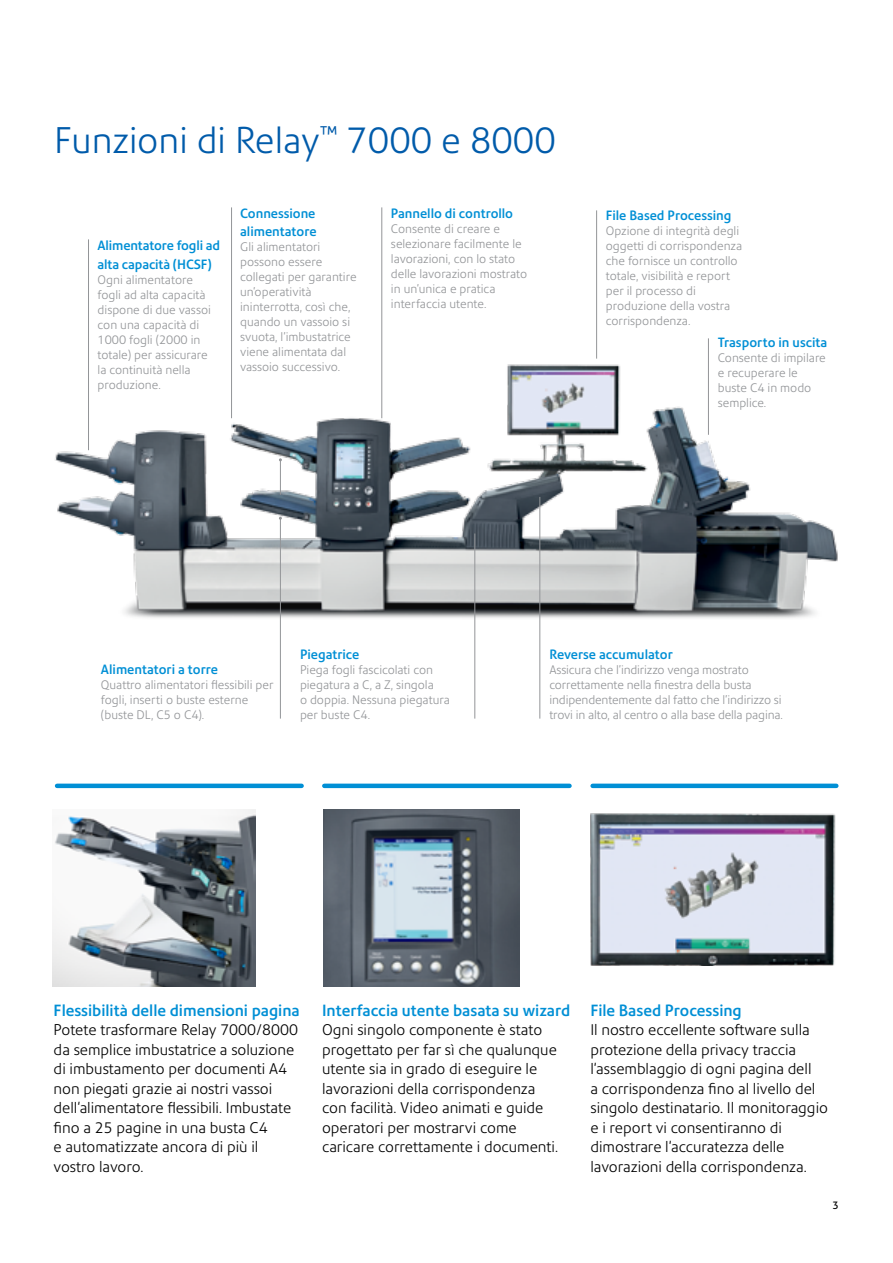
<style>
.page{position:relative;width:893px;height:1263px;background:#fff}
.page>*{position:absolute;margin:0;border:0;box-sizing:border-box;transform-origin:0 0}
.t1{font:300 36px "Precision Sans";color:#005baa}
.t2{font:500 15.75px "Precision Sans";color:#008fd5}
.t3{font:300 15px/19.5px "Precision Sans";color:#000}
.t4{font:500 13.05px/18.5px "Precision Sans";color:#008fd5}
.t5{font:300 12px/15px "Precision Sans";color:#939598}
.t6{font:10.5px "Precision Sans";color:#000}
</style>
<div class="page">
<img style="left:323px;top:809px;width:196px;height:177px">
<img style="left:53px;top:809px;width:203px;height:177px">
<img style="left:590px;top:813px;width:246px;height:152px">
<img style="left:55px;top:307px;width:783px;height:345px">
<hr style="left:57px;top:784px;width:245px;height:4px;background:#008fd5">
<hr style="left:324px;top:784px;width:245px;height:4px;background:#008fd5">
<hr style="left:593px;top:784px;width:243px;height:4px;background:#008fd5">
<hr style="left:231px;top:207px;width:1px;height:211px;background:#939598">
<hr style="left:381px;top:207px;width:1px;height:211px;background:#939598">
<hr style="left:708px;top:338px;width:1px;height:97px;background:#939598">
<hr style="left:280px;top:518px;width:1px;height:201px;background:#939598">
<hr style="left:474px;top:533px;width:1px;height:186px;background:#939598">
<hr style="left:539px;top:497px;width:1px;height:222px;background:#939598">
<hr style="left:280px;top:460px;width:1px;height:35px;background:#939598">
<hr style="left:596px;top:210px;width:1px;height:149px;background:#939598">
<hr style="left:88px;top:239px;width:1px;height:211px;background:#939598">
<h1 class="t1" style="left:54px;top:118px;width:503px">Funzioni di Relay<sup>™</sup> 7000 e 8000</h1>
<p class="t4" style="left:98px;top:236px;width:124px">Alimentatore fogli ad alta capacità (HCSF)</p>
<p class="t5" style="left:98px;top:272px;width:115px">Ogni alimentatore fogli ad alta capacità dispone di due vassoi con una capacità di<br>1000 fogli (2000 in totale) per assicurare la continuità nella produzione.</p>
<p class="t4" style="left:240px;top:204px;width:78px">Connessione alimentatore</p>
<p class="t5" style="left:240px;top:240px;width:118px">Gli alimentatori possono essere collegati per garantire un'operatività ininterrotta, così che, quando un vassoio si svuota, l'imbustatrice viene alimentata dal vassoio successivo.</p>
<p class="t4" style="left:391px;top:204px;width:123px">Pannello di controllo</p>
<p class="t5" style="left:391px;top:221px;width:138px">Consente di creare e selezionare facilmente le lavorazioni, con lo stato delle lavorazioni mostrato in un'unica e pratica interfaccia utente.</p>
<p class="t4" style="left:606px;top:207px;width:127px">File Based Processing</p>
<p class="t5" style="left:606px;top:224px;width:138px">Opzione di integrità degli oggetti di corrispondenza che fornisce un controllo totale, visibilità e report per il processo di produzione della vostra corrispondenza.</p>
<p class="t4" style="left:718px;top:333px;width:111px">Trasporto in uscita</p>
<p class="t5" style="left:718px;top:350px;width:110px">Consente di impilare e recuperare le buste C4 in modo semplice.</p>
<p class="t4" style="left:101px;top:660px;width:119px">Alimentatori a torre</p>
<p class="t5" style="left:101px;top:677px;width:174px">Quattro alimentatori flessibili per fogli, inserti o buste esterne (buste DL, C5 o C4).</p>
<p class="t4" style="left:300px;top:645px;width:61px">Piegatrice</p>
<p class="t5" style="left:300px;top:662px;width:151px">Piega fogli fascicolati con piegatura a C, a Z, singola<br>o doppia. Nessuna piegatura per buste C4.</p>
<p class="t4" style="left:549px;top:645px;width:125px">Reverse accumulator</p>
<p class="t5" style="left:549px;top:662px;width:235px">Assicura che l'indirizzo venga mostrato correttamente nella finestra della busta indipendentemente dal fatto che l'indirizzo si trovi in alto, al centro o alla base della pagina.</p>
<h2 class="t2" style="left:54px;top:1000px;width:248px">Flessibilità delle dimensioni pagina</h2>
<p class="t3" style="left:54px;top:1020px;width:246px">Potete trasformare Relay 7000/8000 da semplice imbustatrice a soluzione di imbustamento per documenti A4 non piegati grazie ai nostri vassoi dell'alimentatore flessibili. Imbustate fino a 25 pagine in una busta C4<br>e automatizzate ancora di più il vostro lavoro.</p>
<h2 class="t2" style="left:322px;top:1000px;width:250px">Interfaccia utente basata su wizard</h2>
<p class="t3" style="left:322px;top:1020px;width:237px">Ogni singolo componente è stato progettato per far sì che qualunque utente sia in grado di eseguire le lavorazioni della corrispondenza con facilità. Video animati e guide operatori per mostrarvi come caricare correttamente i documenti.</p>
<h2 class="t2" style="left:590px;top:1000px;width:153px">File Based Processing</h2>
<p class="t3" style="left:590px;top:1020px;width:239px">Il nostro eccellente software sulla protezione della privacy traccia l'assemblaggio di ogni pagina dell<br>a corrispondenza fino al livello del singolo destinatario. Il monitoraggio e i report vi consentiranno di dimostrare l'accuratezza delle lavorazioni della corrispondenza.</p>
<p class="t6" style="left:832px;top:1199px;width:8px">3</p>
</div>
